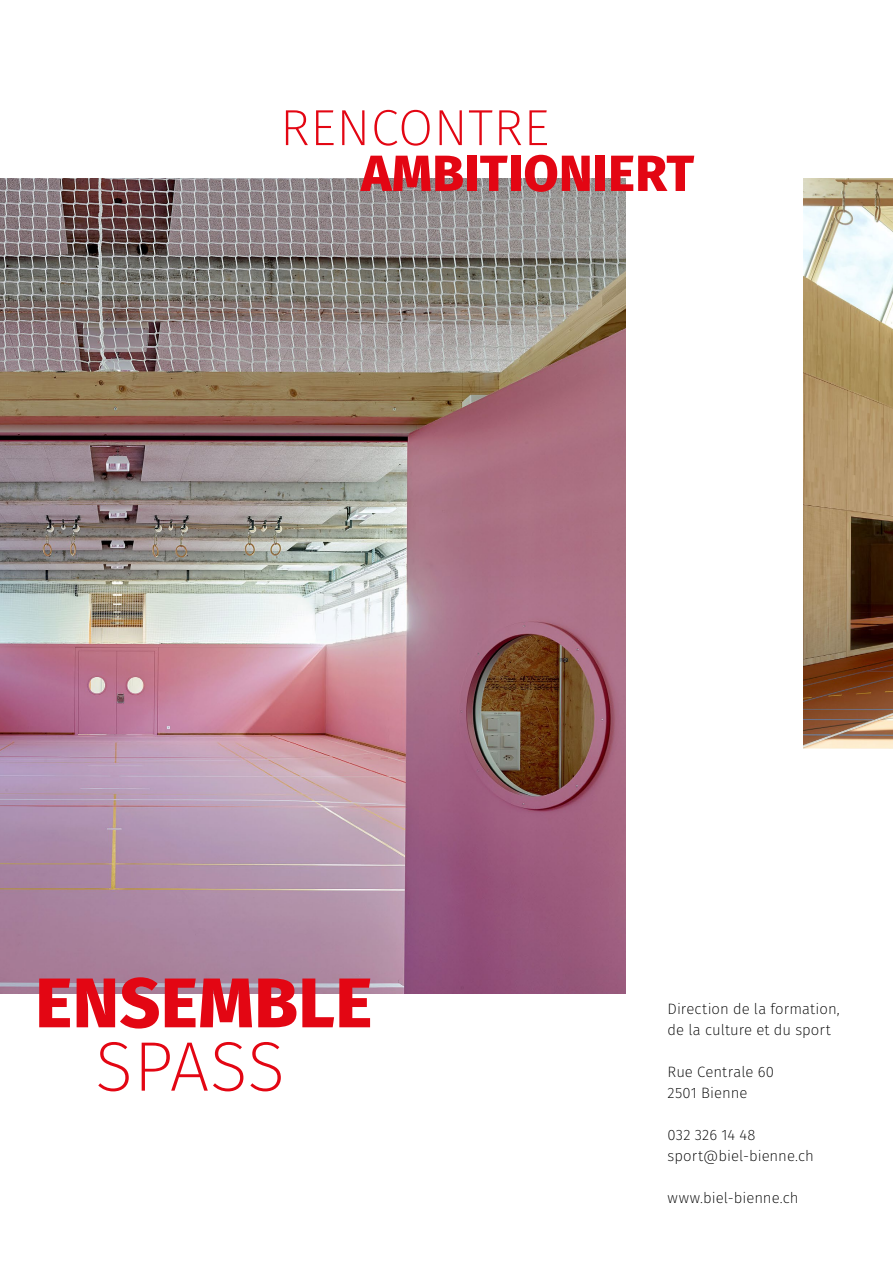
<style>
.page{position:relative;width:893px;height:1263px;background:#fff}
.page>*{position:absolute;margin:0;border:0;box-sizing:border-box;transform-origin:0 0}
.t1{font:800 70.2px "Fira Sans";letter-spacing:.01em;color:#e30613}
.t2{font:200 70.2px "Fira Sans";letter-spacing:.005em;color:#e30613}
.t3{font:800 50.85px "Fira Sans";letter-spacing:.01em;color:#e30613}
.t4{font:200 50.85px "Fira Sans";letter-spacing:.01em;color:#e30613}
.t5{font:200 15px/21px "Fira Sans";color:#000}
</style>
<div class="page">
<img style="left:0;top:179px;width:625px;height:814px">
<img style="left:804px;top:179px;width:89px;height:569px">
<h2 class="t4" style="left:280px;top:92px;width:271px">RENCONTRE</h2>
<h2 class="t3" style="left:361px;top:129px;width:335px">AMBITIONIERT</h2>
<h1 class="t1" style="left:35px;top:942px;width:338px">ENSEMBLE</h1>
<h1 class="t2" style="left:95px;top:1017px;width:191px">SPASS</h1>
<p class="t5" style="left:668px;top:998px;width:174px">Direction de la formation, de la culture et du sport</p>
<p class="t5" style="left:668px;top:1061px;width:108px">Rue Centrale 60<br>2501 Bienne</p>
<p class="t5" style="left:668px;top:1124px;width:148px">032 326 14 48 sport@biel-bienne.ch</p>
<p class="t5" style="left:668px;top:1187px;width:132px">www.biel-bienne.ch</p>
</div>
